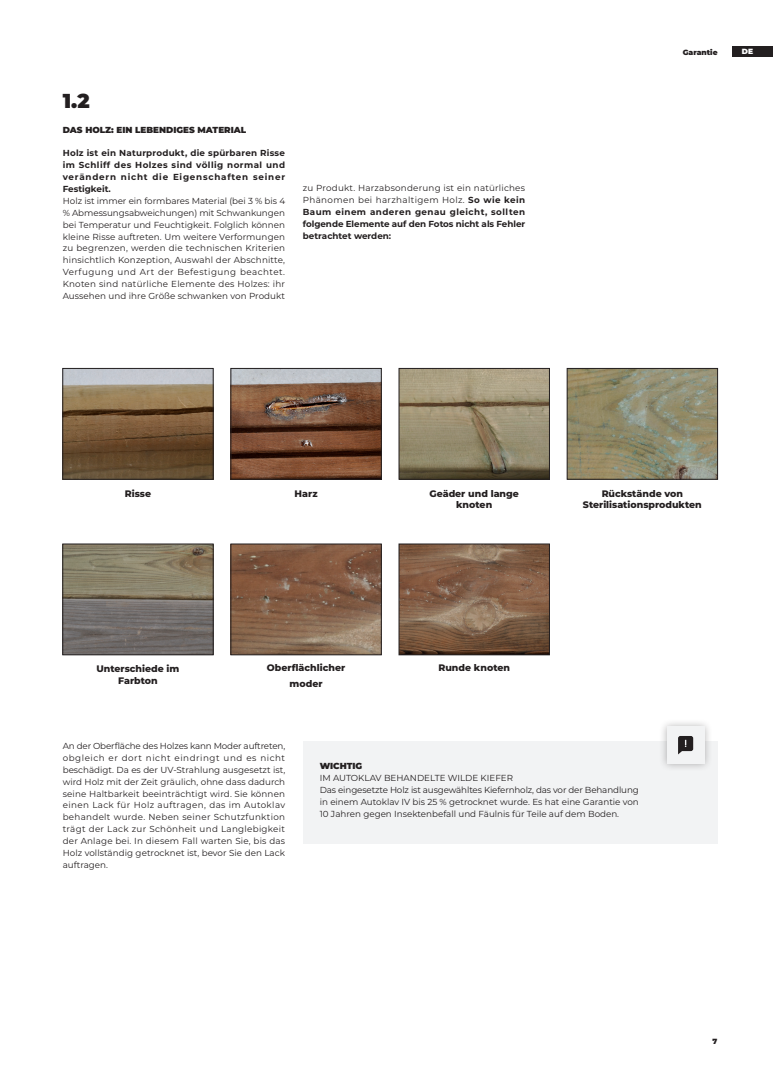
<style>
.page{position:relative;width:780px;height:1088px;background:#fff}
.page>*{position:absolute;margin:0;border:0;box-sizing:border-box;transform-origin:0 0}
.t1{font:900 20.12px "Montserrat";color:#231f20}
.t2{font:800 9.38px/11.4px "Montserrat";color:#231f20;text-align:center}
.t3{font:8.75px/11.9px "Montserrat";color:#231f20;text-align:justify}
.t4{font:700 8.75px/11.9px "Montserrat";color:#231f20;text-align:justify}
.t5{font:900 8.75px "Montserrat";color:#231f20}
.t6{font:900 7.5px "Montserrat";color:#231f20}
.t7{font:900 7.5px "Montserrat";color:#fff}
.s1{font-weight:400}
</style>
<div class="page">
<div style="left:732px;top:46px;width:40px;height:11px;background:#231f20"></div>
<div style="left:303px;top:742px;width:414px;height:102px;background:#f2f3f4"></div>
<div style="left:658px;top:718px;width:54px;height:54px;background:#231f20;opacity:.35"></div>
<div style="left:667px;top:726px;width:37px;height:38px;background:#f2f3f4"></div>
<svg style="left:678px;top:736px;width:15px;height:18px"></svg>
<img style="left:64px;top:370px;width:147px;height:107px">
<div style="left:62px;top:368px;width:151px;height:111px;border:1px solid #231f20"></div>
<img style="left:233px;top:370px;width:146px;height:107px">
<div style="left:231px;top:368px;width:150px;height:111px;border:1px solid #231f20"></div>
<img style="left:401px;top:370px;width:146px;height:107px">
<div style="left:399px;top:368px;width:150px;height:111px;border:1px solid #231f20"></div>
<img style="left:569px;top:370px;width:146px;height:107px">
<div style="left:567px;top:368px;width:150px;height:111px;border:1px solid #231f20"></div>
<img style="left:64px;top:546px;width:147px;height:107px">
<div style="left:62px;top:544px;width:151px;height:111px;border:1px solid #231f20"></div>
<img style="left:233px;top:546px;width:146px;height:107px">
<div style="left:231px;top:544px;width:150px;height:111px;border:1px solid #231f20"></div>
<img style="left:401px;top:546px;width:146px;height:107px">
<div style="left:399px;top:544px;width:150px;height:111px;border:1px solid #231f20"></div>
<h1 class="t1" style="left:63px;top:86px;width:29px">1.2</h1>
<p class="t5" style="left:63px;top:123px;width:185px">DAS HOLZ: EIN LEBENDIGES MATERIAL</p>
<p class="t4" style="left:63px;top:147px;width:224px">Holz ist ein Naturprodukt, die spürbaren Risse im Schliff des Holzes sind völlig normal und verändern nicht die Eigenschaften seiner Festigkeit.</p>
<p class="t3" style="left:63px;top:195px;width:224px">Holz ist immer ein formbares Material (bei 3 % bis 4 % Abmessungsabweichungen) mit Schwankungen bei Temperatur und Feuchtigkeit. Folglich können kleine Risse auftreten. Um weitere Verformungen zu begrenzen, werden die technischen Kriterien hinsichtlich Konzeption, Auswahl der Abschnitte, Verfugung und Art der Befestigung beachtet.<br>Knoten sind natürliche Elemente des Holzes: ihr Aussehen und ihre Größe schwanken von Produkt</p>
<p class="t4" style="left:303px;top:182px;width:224px"><span class="s1">zu Produkt. Harzabsonderung ist ein natürliches Phänomen bei harzhaltigem Holz.</span> So wie kein Baum einem anderen genau gleicht, sollten folgende Elemente auf den Fotos nicht als Fehler betrachtet werden:</p>
<p class="t6" style="left:682px;top:47px;width:36px">Garantie</p>
<p class="t7" style="left:741px;top:46px;width:13px">DE</p>
<p class="t2" style="left:125px;top:487px;width:28px">Risse</p>
<p class="t2" style="left:294px;top:487px;width:24px">Harz</p>
<p class="t2" style="left:429px;top:487px;width:91px">Geäder und lange knoten</p>
<p class="t2" style="left:583px;top:487px;width:120px">Rückstände von<br>Sterilisationsprodukten</p>
<p class="t2" style="left:96px;top:663px;width:84px">Unterschiede im<br>Farbton</p>
<p class="t2" style="left:267px;top:659px;width:80px;line-height:16px">Oberflächlicher moder</p>
<p class="t2" style="left:438px;top:661px;width:73px">Runde knoten</p>
<p class="t3" style="left:63px;top:740px;width:224px">An der Oberfläche des Holzes kann Moder auftreten, obgleich er dort nicht eindringt und es nicht beschädigt. Da es der UV-Strahlung ausgesetzt ist, wird Holz mit der Zeit gräulich, ohne dass dadurch seine Haltbarkeit beeinträchtigt wird. Sie können einen Lack für Holz auftragen, das im Autoklav behandelt wurde. Neben seiner Schutzfunktion trägt der Lack zur Schönheit und Langlebigkeit der Anlage bei. In diesem Fall warten Sie, bis das Holz vollständig getrocknet ist, bevor Sie den Lack auftragen.</p>
<p class="t5" style="left:320px;top:759px;width:44px">WICHTIG</p>
<p class="t3" style="left:320px;top:772px;width:320px;text-align:left">IM AUTOKLAV BEHANDELTE WILDE KIEFER<br>Das eingesetzte Holz ist ausgewähltes Kiefernholz, das vor der Behandlung in einem Autoklav IV bis 25 % getrocknet wurde. Es hat eine Garantie von 10 Jahren gegen Insektenbefall und Fäulnis für Teile auf dem Boden.</p>
<p class="t6" style="left:712px;top:1036px;width:6px">7</p>
</div>
